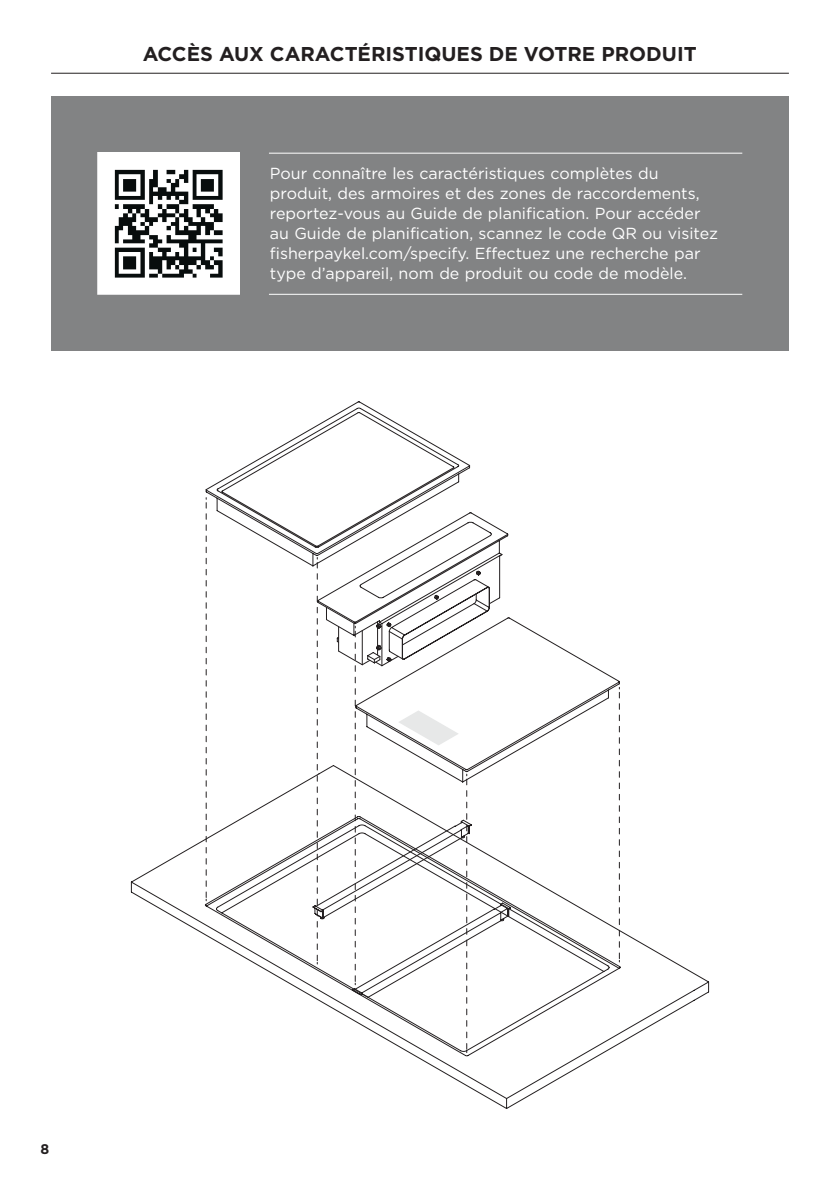
<style>
.page{position:relative;width:840px;height:1191px;background:#fff}
.page>*{position:absolute;margin:0;border:0;box-sizing:border-box;transform-origin:0 0}
.t1{font:700 20px "Gotham";color:#231f20}
.t2{font:16px/20px "Gotham";color:#fff}
.t3{font:700 14px "Gotham";color:#231f20}
</style>
<div class="page">
<hr style="left:51px;top:73px;width:737px;height:1px;background:#231f20">
<svg style="left:131px;top:765px;width:577px;height:344px"></svg>
<svg style="left:216px;top:407px;width:272px;height:159px"></svg>
<svg style="left:511px;top:618px;width:108px;height:164px"></svg>
<svg style="left:206px;top:497px;width:1px;height:403px"></svg>
<svg style="left:312px;top:522px;width:199px;height:530px"></svg>
<svg style="left:618px;top:687px;width:1px;height:275px"></svg>
<div style="left:51px;top:96px;width:737px;height:255px;background:#828384"></div>
<img style="left:98px;top:153px;width:142px;height:142px">
<hr style="left:269px;top:153px;width:472px;height:1px;background:#fff">
<hr style="left:269px;top:294px;width:472px;height:1px;background:#fff">
<p class="t1" style="left:143px;top:40px;width:555px">ACCÈS AUX CARACTÉRISTIQUES DE VOTRE PRODUIT</p>
<p class="t2" style="left:270px;top:163px;width:449px">Pour connaître les caractéristiques complètes du produit, des armoires et des zones de raccordements, reportez-vous au Guide de planification. Pour accéder au Guide de planification, scannez le code QR ou visitez fisherpaykel.com/specify. Effectuez une recherche par type d’appareil, nom de produit ou code de modèle.</p>
<p class="t3" style="left:41px;top:1139px;width:10px">8</p>
</div>
